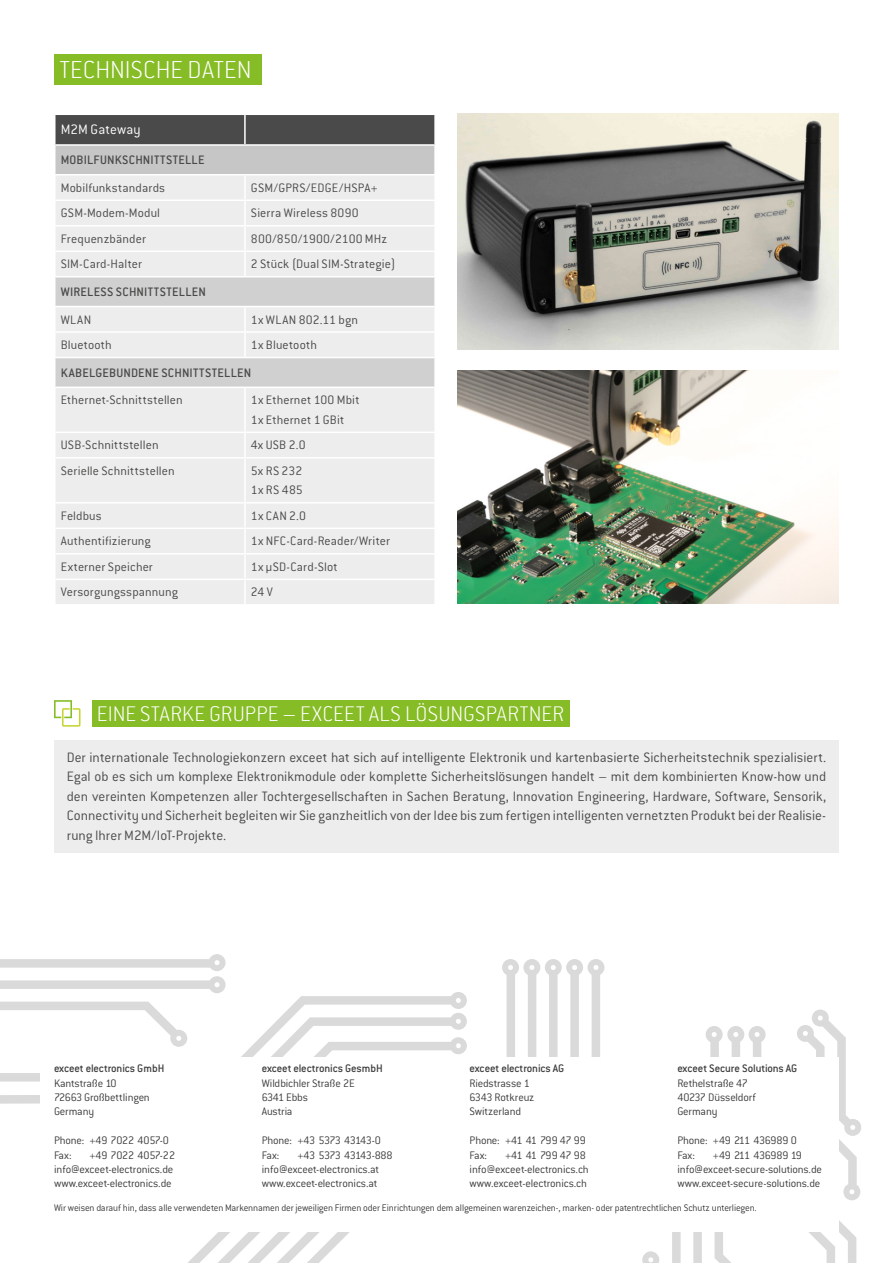
<style>
.page{position:relative;width:893px;height:1263px;background:#fff}
.page>*{position:absolute;margin:0;border:0;box-sizing:border-box;transform-origin:0 0}
.t1{font:200 27px "Conduit ITC Std";letter-spacing:.01em;color:#fff}
.t2{font:200 23.25px "Conduit ITC Std";letter-spacing:.01em;color:#fff}
.t3{font:300 15px/19.5px "Conduit ITC Std";color:#4a4a49;text-align:justify}
.t4{font:300 15px "Conduit ITC Std";letter-spacing:.005em;color:#fff}
.t5{font:300 13.5px/19.5px "Conduit ITC Std";letter-spacing:.01em;color:#4a4a49}
.t6{font:500 13.5px "Conduit ITC Std";letter-spacing:.025em;color:#4a4a49}
.t7{font:300 12px/14.4px "Conduit ITC Std";letter-spacing:-.015em;color:#3c3c3b}
.t8{font:500 12px "Conduit ITC Std";letter-spacing:-.01em;color:#3c3c3b}
.t9{font:300 12px/14.4px "Conduit ITC Std";letter-spacing:-.04em;color:#3c3c3b}
.t10{font:300 10.5px "Conduit ITC Std";letter-spacing:-.015em;color:#3c3c3b}
</style>
<div class="page">
<svg style="left:0;top:954px;width:861px;height:309px"></svg>
<div style="left:54px;top:54px;width:208px;height:31px;background:#86bc25"></div>
<div style="left:56px;top:115px;width:378px;height:29px;background:#4a4a4a"></div>
<div style="left:55px;top:145px;width:380px;height:30px;background:#c6c6c6"></div>
<div style="left:56px;top:176px;width:378px;height:428px;background:#ededed"></div>
<svg style="left:56px;top:277px;width:378px;height:110px;background:#ddd"></svg>
<hr style="left:244px;top:115px;width:2px;height:29px;background:#fff">
<hr style="left:54px;top:144px;width:191px;height:2px;background:#fff">
<hr style="left:54px;top:146px;width:2px;height:28px;background:#fff">
<hr style="left:245px;top:144px;width:191px;height:2px;background:#fff">
<hr style="left:434px;top:146px;width:2px;height:28px;background:#fff">
<hr style="left:54px;top:174px;width:191px;height:1px;background:#fff">
<hr style="left:245px;top:174px;width:191px;height:1px;background:#fff">
<hr style="left:244px;top:175px;width:2px;height:24px;background:#fff">
<hr style="left:54px;top:199px;width:191px;height:2px;background:#fff">
<hr style="left:245px;top:199px;width:191px;height:2px;background:#fff">
<hr style="left:244px;top:201px;width:2px;height:24px;background:#fff">
<hr style="left:54px;top:225px;width:191px;height:1px;background:#fff">
<hr style="left:245px;top:225px;width:191px;height:1px;background:#fff">
<hr style="left:244px;top:226px;width:2px;height:24px;background:#fff">
<hr style="left:54px;top:250px;width:191px;height:2px;background:#fff">
<hr style="left:245px;top:250px;width:191px;height:2px;background:#fff">
<hr style="left:244px;top:252px;width:2px;height:24px;background:#fff">
<hr style="left:54px;top:276px;width:191px;height:1px;background:#fff">
<hr style="left:245px;top:276px;width:191px;height:1px;background:#fff">
<hr style="left:54px;top:306px;width:191px;height:1px;background:#fff">
<hr style="left:245px;top:306px;width:191px;height:1px;background:#fff">
<hr style="left:244px;top:307px;width:2px;height:24px;background:#fff">
<hr style="left:54px;top:331px;width:191px;height:2px;background:#fff">
<hr style="left:245px;top:331px;width:191px;height:2px;background:#fff">
<hr style="left:244px;top:333px;width:2px;height:24px;background:#fff">
<hr style="left:54px;top:357px;width:191px;height:1px;background:#fff">
<hr style="left:245px;top:357px;width:191px;height:1px;background:#fff">
<hr style="left:54px;top:387px;width:191px;height:1px;background:#fff">
<hr style="left:245px;top:387px;width:191px;height:1px;background:#fff">
<hr style="left:244px;top:388px;width:2px;height:44px;background:#fff">
<hr style="left:54px;top:432px;width:191px;height:1px;background:#fff">
<hr style="left:245px;top:432px;width:191px;height:1px;background:#fff">
<hr style="left:244px;top:433px;width:2px;height:24px;background:#fff">
<hr style="left:54px;top:457px;width:191px;height:2px;background:#fff">
<hr style="left:245px;top:457px;width:191px;height:2px;background:#fff">
<hr style="left:244px;top:459px;width:2px;height:43px;background:#fff">
<hr style="left:54px;top:502px;width:191px;height:2px;background:#fff">
<hr style="left:245px;top:502px;width:191px;height:2px;background:#fff">
<hr style="left:244px;top:504px;width:2px;height:24px;background:#fff">
<hr style="left:54px;top:528px;width:191px;height:1px;background:#fff">
<hr style="left:245px;top:528px;width:191px;height:1px;background:#fff">
<hr style="left:244px;top:529px;width:2px;height:24px;background:#fff">
<hr style="left:54px;top:553px;width:191px;height:2px;background:#fff">
<hr style="left:245px;top:553px;width:191px;height:2px;background:#fff">
<hr style="left:244px;top:555px;width:2px;height:24px;background:#fff">
<hr style="left:54px;top:579px;width:191px;height:1px;background:#fff">
<hr style="left:245px;top:579px;width:191px;height:1px;background:#fff">
<hr style="left:244px;top:580px;width:2px;height:24px;background:#fff">
<img style="left:457px;top:114px;width:382px;height:235px">
<img style="left:457px;top:370px;width:382px;height:233px">
<div style="left:40px;top:1057px;width:799px;height:174px;background:#fff"></div>
<div style="left:92px;top:700px;width:478px;height:27px;background:#86bc25"></div>
<div style="left:54px;top:740px;width:785px;height:113px;background:#ededed"></div>
<svg style="left:54px;top:700px;width:27px;height:27px"></svg>
<h1 class="t1" style="left:60px;top:54px;width:194px">TECHNISCHE DATEN</h1>
<p class="t4" style="left:61px;top:121px;width:81px">M2M Gateway</p>
<p class="t6" style="left:61px;top:152px;width:145px">MOBILFUNKSCHNITTSTELLE</p>
<p class="t5" style="left:61px;top:177px;width:106px">Mobilfunkstandards</p>
<p class="t5" style="left:251px;top:177px;width:128px">GSM/GPRS/EDGE/HSPA+</p>
<p class="t5" style="left:61px;top:203px;width:101px">GSM-Modem-Modul</p>
<p class="t5" style="left:251px;top:203px;width:109px">Sierra Wireless 8090</p>
<p class="t5" style="left:61px;top:228px;width:87px">Frequenzbänder</p>
<p class="t5" style="left:251px;top:228px;width:138px">800/850/1900/2100 MHz</p>
<p class="t5" style="left:61px;top:254px;width:83px">SIM-Card-Halter</p>
<p class="t5" style="left:251px;top:254px;width:146px">2 Stück (Dual SIM-Strategie)</p>
<p class="t6" style="left:61px;top:283px;width:147px">WIRELESS SCHNITTSTELLEN</p>
<p class="t5" style="left:61px;top:309px;width:32px">WLAN</p>
<p class="t5" style="left:251px;top:309px;width:109px">1x WLAN 802.11 bgn</p>
<p class="t5" style="left:61px;top:335px;width:52px">Bluetooth</p>
<p class="t5" style="left:251px;top:335px;width:68px">1x Bluetooth</p>
<p class="t6" style="left:61px;top:364px;width:192px">KABELGEBUNDENE SCHNITTSTELLEN</p>
<p class="t5" style="left:61px;top:390px;width:123px">Ethernet-Schnittstellen</p>
<p class="t5" style="left:251px;top:390px;width:110px">1x Ethernet 100 Mbit<br>1x Ethernet 1 GBit</p>
<p class="t5" style="left:61px;top:435px;width:99px">USB-Schnittstellen</p>
<p class="t5" style="left:251px;top:435px;width:56px">4x USB 2.0</p>
<p class="t5" style="left:61px;top:460px;width:115px">Serielle Schnittstellen</p>
<p class="t5" style="left:251px;top:460px;width:53px">5x RS 232<br>1x RS 485</p>
<p class="t5" style="left:61px;top:505px;width:43px">Feldbus</p>
<p class="t5" style="left:251px;top:505px;width:57px">1x CAN 2.0</p>
<p class="t5" style="left:61px;top:531px;width:92px">Authentifizierung</p>
<p class="t5" style="left:251px;top:531px;width:141px">1x NFC-Card-Reader/Writer</p>
<p class="t5" style="left:61px;top:556px;width:94px">Externer Speicher</p>
<p class="t5" style="left:251px;top:556px;width:88px">1x µSD-Card-Slot</p>
<p class="t5" style="left:61px;top:582px;width:119px">Versorgungsspannung</p>
<p class="t5" style="left:251px;top:582px;width:23px">24 V</p>
<h2 class="t2" style="left:97px;top:700px;width:469px">EINE STARKE GRUPPE – EXCEET ALS LÖSUNGSPARTNER</h2>
<p class="t3" style="left:67px;top:747px;width:761px">Der internationale Technologiekonzern exceet hat sich auf intelligente Elektronik und kartenbasierte Sicherheitstechnik spezialisiert.<br>Egal ob es sich um komplexe Elektronikmodule oder komplette Sicherheitslösungen handelt – mit dem kombinierten Know-how und den vereinten Kompetenzen aller Tochtergesellschaften in Sachen Beratung, Innovation Engineering, Hardware, Software, Sensorik, Connectivity und Sicherheit begleiten wir Sie ganzheitlich von der Idee bis zum fertigen intelligenten vernetzten Produkt bei der Realisie&shy;rung Ihrer M2M/IoT-Projekte.</p>
<p class="t8" style="left:54px;top:1061px;width:112px">exceet electronics GmbH</p>
<p class="t7" style="left:54px;top:1075px;width:97px">Kantstraße 10<br>72663 Großbettlingen<br>Germany</p>
<p class="t7" style="left:54px;top:1133px;width:117px">Phone: +49 7022 4057-0<br>Fax:</p>
<p class="t8" style="left:262px;top:1061px;width:122px">exceet electronics GesmbH</p>
<p class="t7" style="left:262px;top:1075px;width:95px">Wildbichler Straße 2E<br>6341 Ebbs<br>Austria</p>
<p class="t9" style="left:262px;top:1133px;width:121px">Phone: +43 5373 43143-0<br>Fax:</p>
<p class="t8" style="left:470px;top:1061px;width:96px">exceet electronics AG</p>
<p class="t7" style="left:470px;top:1075px;width:66px">Riedstrasse 1<br>6343 Rotkreuz<br>Switzerland</p>
<p class="t7" style="left:470px;top:1133px;width:118px">Phone: +41 41 799 47 99<br>Fax:</p>
<p class="t8" style="left:677px;top:1061px;width:121px">exceet Secure Solutions AG</p>
<p class="t7" style="left:677px;top:1075px;width:80px">Rethelstraße 47<br>40237 Düsseldorf<br>Germany</p>
<p class="t7" style="left:677px;top:1133px;width:121px">Phone: +49 211 436989 0<br>Fax:</p>
<p class="t7" style="left:677px;top:1147px;width:146px;text-indent:36px">+49 211 436989 19 info@exceet-secure-solutions.de www.exceet-secure-solutions.de</p>
<p class="t10" style="left:54px;top:1201px;width:704px">Wir weisen darauf hin, dass alle verwendeten Markennamen der jeweiligen Firmen oder Einrichtungen dem allgemeinen warenzeichen-, marken- oder patentrechtlichen Schutz unterliegen.</p>
<p class="t7" style="left:54px;top:1147px;width:123px;text-indent:36px">+49 7022 4057-22 info@exceet-electronics.de www.exceet-electronics.de</p>
<p class="t7" style="left:262px;top:1147px;width:132px;text-indent:36px">+43 5373 43143-888 info@exceet-electronics.at www.exceet-electronics.at</p>
<p class="t7" style="left:470px;top:1147px;width:121px;text-indent:36px">+41 41 799 47 98 info@exceet-electronics.ch www.exceet-electronics.ch</p>
</div>
